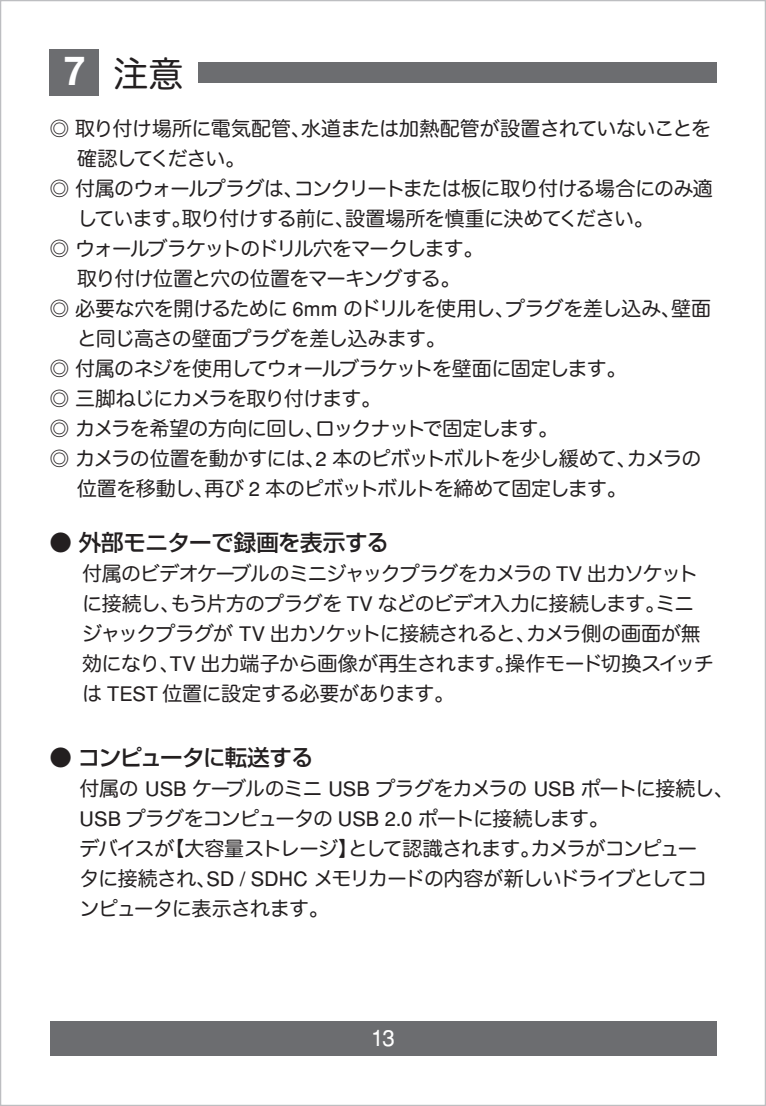
<style>
.page{position:relative;width:766px;height:1106px;background:#fff}
.page>*{position:absolute;margin:0;border:0;box-sizing:border-box;transform-origin:0 0}
.t1{font:35px "Hira Maru Pro N W4";color:#231f20}
.t2{font:500 22.5px "Shin Go Pro";letter-spacing:-.01em;color:#231f20}
.t3{font:500 22.5px "Shin Go Pro";letter-spacing:-.05em;color:#231f20}
.t4{font:22.5px "Helvetica";color:#fff}
.t5{font:20px/30px "Hira Maru Pro N W4";letter-spacing:-.045em;color:#231f20}
.t6{font:20px "Hira Maru Pro N W4";letter-spacing:-.025em;color:#231f20}
.t7{font:20px "Hira Maru Pro N W4";letter-spacing:-.08em;color:#231f20}
.t8{font:20px "Hira Maru Pro N W4";letter-spacing:-.07em;color:#231f20}
.s1{font-family:"Helvetica 75";font-weight:700;font-size:40px;color:#fff}
.s2{font-family:"Helvetica"}
</style>
<div class="page">
<div style="left:50px;top:1021px;width:666px;height:35px;background:#6c6d70"></div>
<div style="left:198px;top:62px;width:518px;height:21px;background:#6c6d70"></div>
<div style="left:50px;top:50px;width:49px;height:46px;background:#6c6d70"></div>
<h1 class="t1" style="left:63px;top:43px;width:122px"><span class="s1">7</span> 注意</h1>
<p class="t6" style="left:50px;top:111px;width:662px">◎ 取り付け場所に電気配管、水道または加熱配管が設置されていないことを</p>
<p class="t8" style="left:77px;top:141px;width:170px">確認してください。</p>
<p class="t5" style="left:50px;top:172px;width:664px">◎ 付属のウォールプラグは、コンクリートまたは板に取り付ける場合にのみ適</p>
<p class="t5" style="left:77px;top:202px;width:578px">しています。取り付けする前に、設置場所を慎重に決めてください。</p>
<p class="t7" style="left:50px;top:231px;width:435px">◎ ウォールブラケットのドリル穴をマークします。</p>
<p class="t5" style="left:77px;top:262px;width:385px">取り付け位置と穴の位置をマーキングする。</p>
<p class="t5" style="left:50px;top:292px;width:663px">◎ 必要な穴を開けるために <span class="s2">6mm</span> のドリルを使用し、プラグを差し込み、壁面</p>
<p class="t5" style="left:77px;top:322px;width:370px">と同じ高さの壁面プラグを差し込みます。</p>
<p class="t5" style="left:50px;top:352px;width:578px">◎ 付属のネジを使用してウォールブラケットを壁面に固定します。</p>
<p class="t5" style="left:50px;top:382px;width:333px">◎ 三脚ねじにカメラを取り付けます。</p>
<p class="t5" style="left:50px;top:412px;width:510px">◎ カメラを希望の方向に回し、ロックナットで固定します。</p>
<p class="t5" style="left:50px;top:442px;width:653px">◎ カメラの位置を動かすには、<span class="s2">2</span> 本のピボットボルトを少し緩めて、カメラの</p>
<p class="t5" style="left:77px;top:472px;width:551px">位置を移動し、再び <span class="s2">2</span> 本のピボットボルトを締めて固定します。</p>
<p class="t2" style="left:50px;top:524px;width:341px">● 外部モニターで録画を表示する</p>
<p class="t5" style="left:82px;top:557px;width:633px">付属のビデオケーブルのミニジャックプラグをカメラの <span class="s2">TV</span> 出カソケットに接続し、もう片方のプラグを <span class="s2">TV</span> などのビデオ入力に接続します。ミニジャックプラグが <span class="s2">TV</span> 出カソケットに接続されると、カメラ側の画面が無効になり、<span class="s2">TV</span> 出力端子から画像が再生されます。操作モード切換スイッチは <span class="s2">TEST</span> 位置に設定する必要があります。</p>
<p class="t3" style="left:50px;top:739px;width:265px">● コンピュータに転送する</p>
<p class="t5" style="left:80px;top:772px;width:656px">付属の <span class="s2">USB</span> ケーブルのミニ <span class="s2">USB</span> プラグをカメラの <span class="s2">USB</span> ポートに接続し、<span class="s2">USB</span> プラグをコンピュータの <span class="s2">USB 2.0</span> ポートに接続します。<br>デバイスが【大容量ストレージ】として認識されます。カメラがコンピュー<br>タに接続され、<span class="s2">SD / SDHC</span> メモリカードの内容が新しいドライブとしてコ<br>ンピュータに表示されます。</p>
<p class="t4" style="left:371px;top:1024px;width:25px">13</p>
</div>
